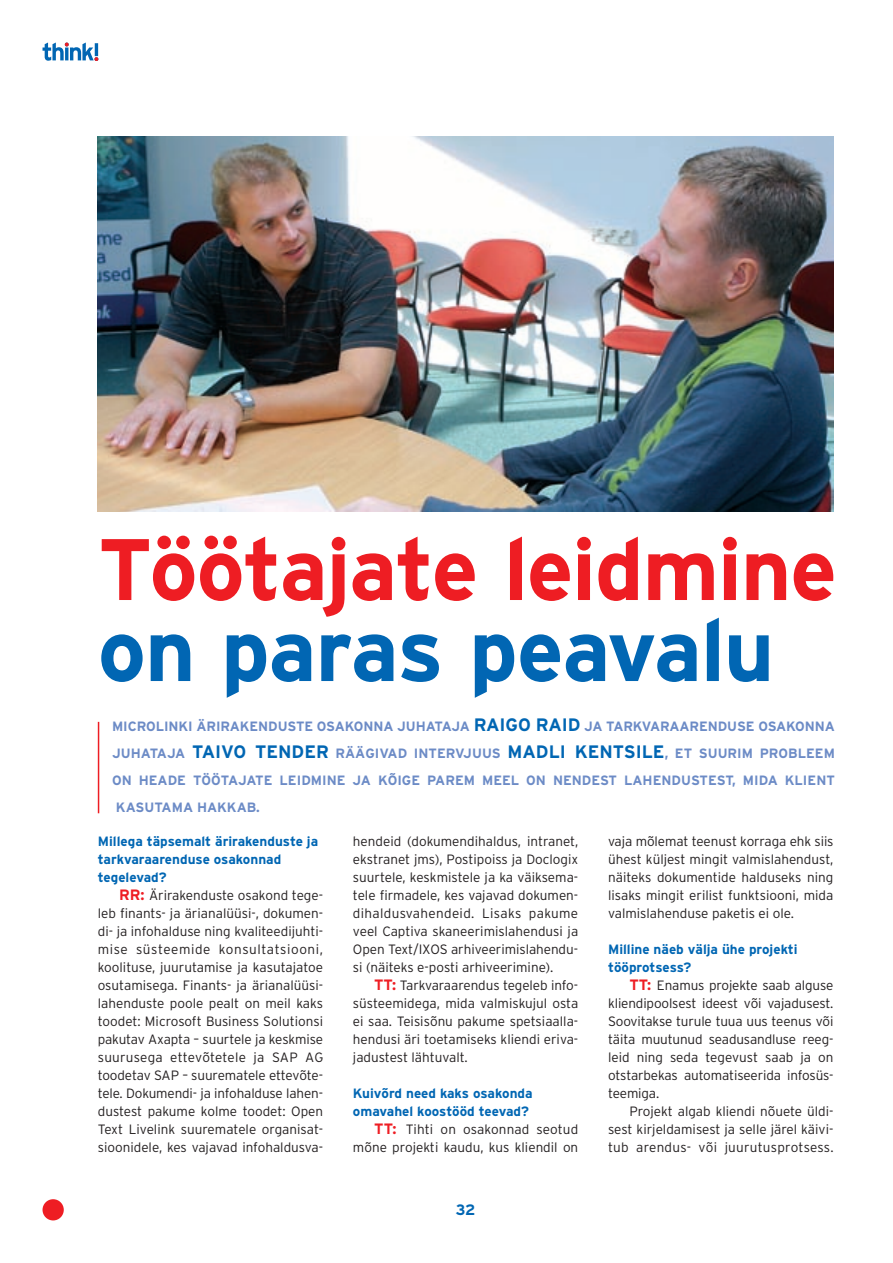
<style>
.page{position:relative;width:893px;height:1263px;background:#fff}
.page>*{position:absolute;margin:0;border:0;box-sizing:border-box;transform-origin:0 0}
.t1{font:700 87px "Interstate";letter-spacing:-.015em;color:#ee1d23}
.t2{font:700 87px "Interstate";letter-spacing:-.02em;color:#0166b3}
.t3{font:700 15px "Interstate";color:#0166b3}
.t4{font:300 13.5px/18px "Interstate";color:#231f20;text-align:justify}
.t5{font:700 13.5px/27px "Interstate";color:#6c8bc6;text-align:justify}
.t6{font:700 13.5px/18px "Interstate";color:#0166b3}
.s1{font-size:18px;color:#0166b3}
.s2{font-weight:700;font-size:15px;color:#ee1d23}
</style>
<div class="page">
<svg style="left:43px;top:43px;width:55px;height:18px"></svg>
<div style="left:43px;top:1199px;width:21px;height:21px;background:#ee1d23;border-radius:50%"></div>
<hr style="left:98px;top:722px;width:1px;height:91px;background:#ee1d23">
<img style="left:98px;top:136px;width:735px;height:376px">
<h1 class="t1" style="left:98px;top:521px;width:741px">Töötajate leidmine</h1>
<h1 class="t2" style="left:98px;top:602px;width:678px">on paras peavalu</h1>
<p class="t5" style="left:112px;top:713px;width:724px">MICROLINKI ÄRIRAKENDUSTE OSAKONNA JUHATAJA <span class="s1">RAIGO RAID</span> JA TARKVARAARENDUSE OSAKONNA JUHATAJA <span class="s1">TAIVO TENDER</span> RÄÄGIVAD INTERVJUUS <span class="s1">MADLI KENTSILE</span>, ET SUURIM PROBLEEM ON HEADE TÖÖTAJATE LEIDMINE JA KÕIGE PAREM MEEL ON NENDEST LAHENDUSTEST, MIDA KLIENT KASUTAMA HAKKAB.</p>
<p class="t6" style="left:98px;top:832px;width:222px">Millega täpsemalt ärirakenduste ja tarkvaraarenduse osakonnad tegelevad?</p>
<p class="t4" style="left:98px;top:886px;width:227px;text-indent:21px"><span class="s2">RR:</span> Ärirakenduste osakond tege&shy;leb finants- ja ärianalüüsi-, dokumen&shy;di- ja infohalduse ning kvaliteedijuhti&shy;mise süsteemide konsultatsiooni, koolituse, juurutamise ja kasutajatoe osutamisega. Finants- ja ärianalüüsi&shy;lahenduste poole pealt on meil kaks toodet: Microsoft Business Solutionsi pakutav Axapta – suurtele ja keskmise suurusega ettevõtetele ja SAP AG toodetav SAP – suurematele ettevõte&shy;tele. Dokumendi- ja infohalduse lahen&shy;dustest pakume kolme toodet: Open Text Livelink suurematele organisat&shy;sioonidele, kes vajavad infohaldusva-</p>
<p class="t4" style="left:353px;top:832px;width:227px">hendeid (dokumendihaldus, intranet, ekstranet jms), Postipoiss ja Doclogix suurtele, keskmistele ja ka väiksema&shy;tele firmadele, kes vajavad dokumen&shy;dihaldusvahendeid. Lisaks pakume veel Captiva skaneerimislahendusi ja Open Text/IXOS arhiveerimislahendu&shy;si (näiteks e-posti arhiveerimine).</p>
<p class="t4" style="left:353px;top:976px;width:227px;text-indent:21px"><span class="s2">TT:</span> Tarkvaraarendus tegeleb info&shy;süsteemidega, mida valmiskujul osta ei saa. Teisisõnu pakume spetsiaalla&shy;hendusi äri toetamiseks kliendi eriva&shy;jadustest lähtuvalt.</p>
<p class="t6" style="left:353px;top:1084px;width:181px">Kuivõrd need kaks osakonda</p>
<p class="t6" style="left:353px;top:1102px;width:178px">omavahel koostööd teevad?</p>
<p class="t4" style="left:374px;top:1120px;width:206px"><span class="s2">TT:</span> Tihti on osakonnad seotud</p>
<p class="t4" style="left:353px;top:1138px;width:227px">mõne projekti kaudu, kus kliendil on</p>
<p class="t3" style="left:456px;top:1201px;width:21px">32</p>
<p class="t4" style="left:608px;top:832px;width:227px">vaja mõlemat teenust korraga ehk siis ühest küljest mingit valmislahendust, näiteks dokumentide halduseks ning lisaks mingit erilist funktsiooni, mida valmislahenduse paketis ei ole.</p>
<p class="t6" style="left:608px;top:940px;width:191px">Milline näeb välja ühe projekti tööprotsess?</p>
<p class="t4" style="left:608px;top:976px;width:227px;text-indent:21px"><span class="s2">TT:</span> Enamus projekte saab alguse kliendipoolsest ideest või vajadusest.<br>Soovitakse turule tuua uus teenus või täita muutunud seadusandluse reeg&shy;leid ning seda tegevust saab ja on otstarbekas automatiseerida infosüs&shy;teemiga.</p>
<p class="t4" style="left:608px;top:1102px;width:227px;text-indent:21px">Projekt algab kliendi nõuete üldi&shy;sest kirjeldamisest ja selle järel käivi&shy;tub arendus- või juurutusprotsess.</p>
</div>
